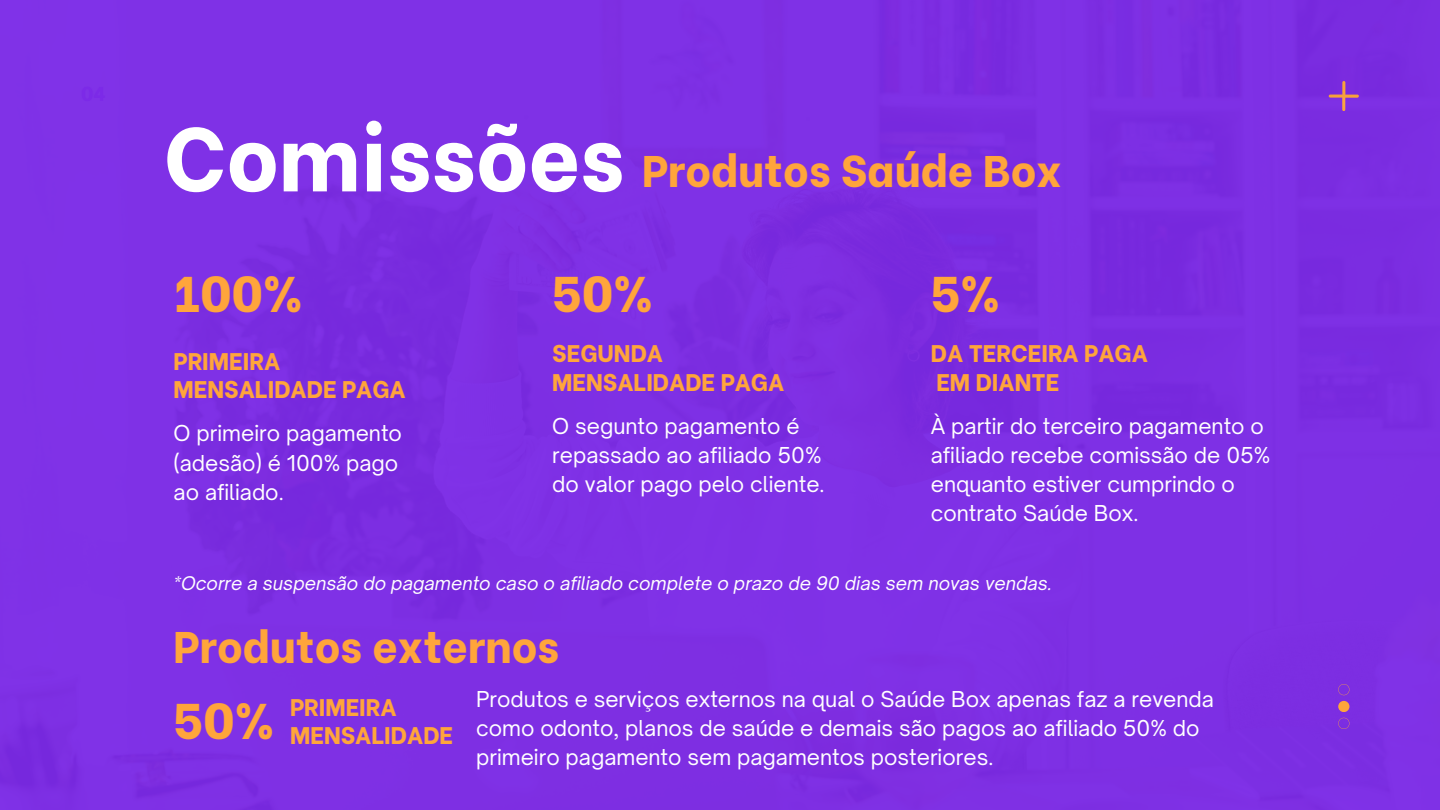
<style>
.page{position:relative;width:1440px;height:810px;background:#7e30e4}
.page>*{position:absolute;margin:0;border:0;box-sizing:border-box;transform-origin:0 0}
.t1{font:800 90px "Be Vietnam";color:#fff}
.t2{font:800 50px "Be Vietnam";color:#ffa53b}
.t3{font:800 44.1px "Be Vietnam";color:#ffa53b}
.t4{font:800 24px/28.5px "Be Vietnam";color:#ffa53b}
.t5{font:21px/29.2px "Open Sauce One";color:#fff}
.t6{font:italic 18px "Open Sauce One";color:#fff}
</style>
<div class="page">
<svg style="left:1338px;top:684px;width:11px;height:11px"></svg>
<div style="left:1338px;top:701px;width:11px;height:11px;background:#ffa53b;border-radius:50%"></div>
<svg style="left:1338px;top:718px;width:11px;height:11px"></svg>
<p class="t1" style="left:164px;top:84px;width:462px">Comissões</p>
<h2 class="t3" style="left:642px;top:134px;width:422px">Produtos Saúde Box</h2>
<h2 class="t2" style="left:174px;top:252px;width:130px">100%</h2>
<h1 class="t4" style="left:174px;top:345px;width:234px">PRIMEIRA<br>MENSALIDADE PAGA</h1>
<h3 class="t5" style="left:174px;top:419px;width:230px">O primeiro pagamento (adesão) é 100% pago</h3>
<p class="t5" style="left:174px;top:477px;width:112px">ao afiliado.</p>
<p class="t2" style="left:552px;top:252px;width:102px">50%</p>
<h4 class="t4" style="left:552px;top:337px;width:234px">SEGUNDA<br>MENSALIDADE PAGA</h4>
<h5 class="t5" style="left:552px;top:411px;width:274px">O segunto pagamento é repassado ao afiliado 50% do valor pago pelo cliente.</h5>
<p class="t2" style="left:931px;top:252px;width:71px">5%</p>
<h2 class="t4" style="left:931px;top:337px;width:219px">DA TERCEIRA PAGA<br>EM DIANTE</h2>
<h4 class="t5" style="left:931px;top:411px;width:341px">À partir do terceiro pagamento o afiliado recebe comissão de 05% enquanto estiver cumprindo o contrato Saúde Box.</h4>
<h2 class="t6" style="left:174px;top:572px;width:880px">*Ocorre a suspensão do pagamento caso o afiliado complete o prazo de 90 dias sem novas vendas.</h2>
<h4 class="t3" style="left:174px;top:611px;width:387px">Produtos externos</h4>
<p class="t4" style="left:290px;top:690px;width:164px">PRIMEIRA<br>MENSALIDADE</p>
<p class="t5" style="left:476px;top:684px;width:739px">Produtos e serviços externos na qual o Saúde Box apenas faz a revenda como odonto, planos de saúde e demais são pagos ao afiliado 50% do primeiro pagamento sem pagamentos posteriores.</p>
<h3 class="t2" style="left:174px;top:679px;width:102px">50%</h3>
</div>
